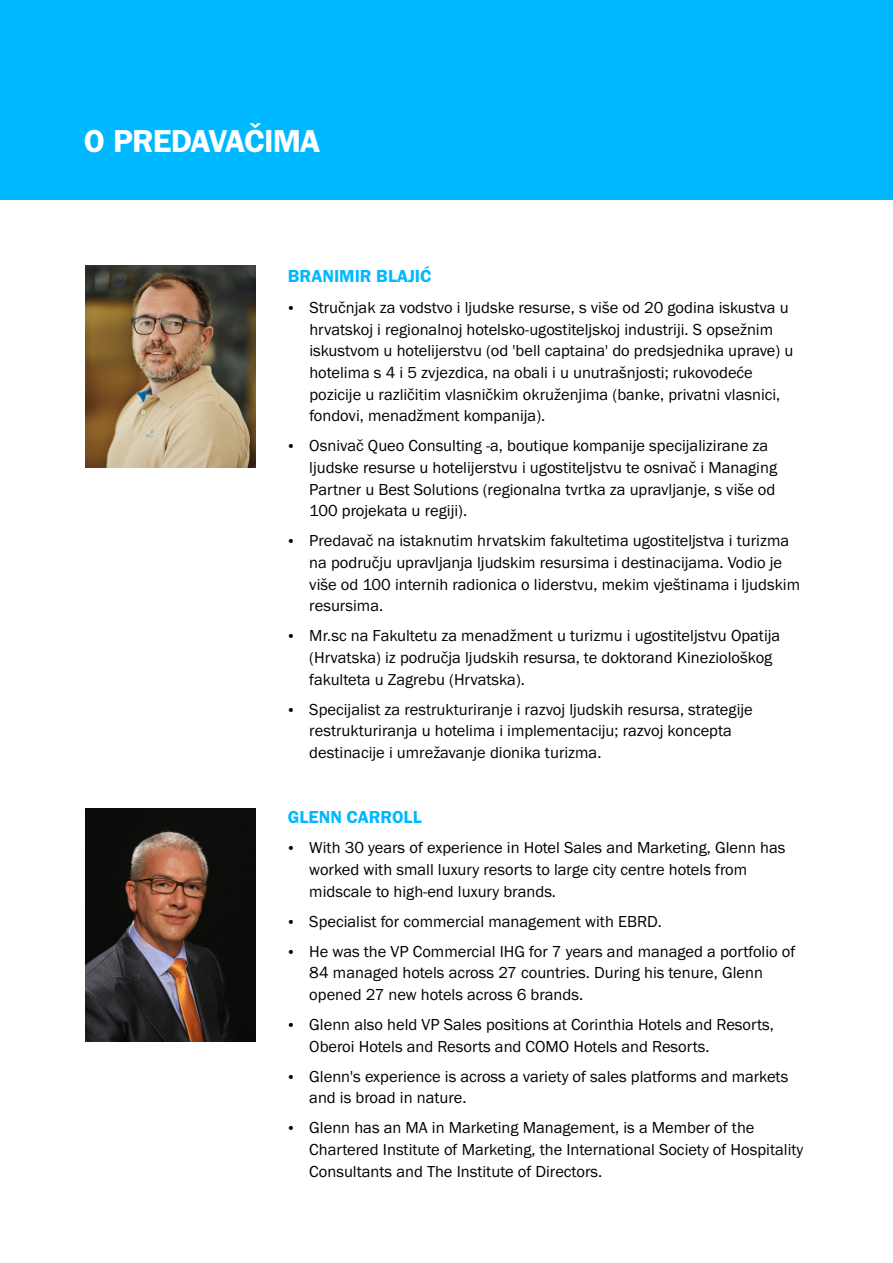
<style>
.page{position:relative;width:893px;height:1263px;background:#fff}
.page>*{position:absolute;margin:0;border:0;box-sizing:border-box;transform-origin:0 0}
.t1{font:600 32.85px "Franklin Gothic";letter-spacing:-.025em;color:#fff}
.t2{font:600 18px "Franklin Gothic";color:#00b8ff}
.t3{font:16.5px/21.8px "Franklin Gothic";color:#000}
</style>
<div class="page">
<div style="left:0;top:0;width:893px;height:200px;background:#00b8ff"></div>
<img style="left:85px;top:265px;width:170px;height:202px">
<img style="left:85px;top:808px;width:171px;height:234px">
<h1 class="t1" style="left:84px;top:129px;width:238px">O PREDAVAČIMA</h1>
<p class="t2" style="left:288px;top:270px;width:145px">BRANIMIR BLAJIĆ</p>
<p class="t3" style="left:309px;top:298px;width:486px">Stručnjak za vodstvo i ljudske resurse, s više od 20 godina iskustva u hrvatskoj i regionalnoj hotelsko-ugostiteljskoj industriji. S opsežnim iskustvom u hotelijerstvu (od 'bell captaina' do predsjednika uprave) u hotelima s 4 i 5 zvjezdica, na obali i u unutrašnjosti; rukovodeće pozicije u različitim vlasničkim okruženjima (banke, privatni vlasnici, fondovi, menadžment kompanija).</p>
<p class="t3" style="left:309px;top:436px;width:469px">Osnivač Queo Consulting -a, boutique kompanije specijalizirane za ljudske resurse u hotelijerstvu i ugostiteljstvu te osnivač i Managing Partner u Best Solutions (regionalna tvrtka za upravljanje, s više od 100 projekata u regiji).</p>
<p class="t3" style="left:309px;top:531px;width:492px">Predavač na istaknutim hrvatskim fakultetima ugostiteljstva i turizma na području upravljanja ljudskim resursima i destinacijama. Vodio je više od 100 internih radionica o liderstvu, mekim vještinama i ljudskim resursima.</p>
<p class="t3" style="left:309px;top:626px;width:472px">Mr.sc na Fakultetu za menadžment u turizmu i ugostiteljstvu Opatija (Hrvatska) iz područja ljudskih resursa, te doktorand Kineziološkog fakulteta u Zagrebu (Hrvatska).</p>
<p class="t3" style="left:309px;top:700px;width:445px">Specijalist za restrukturiranje i razvoj ljudskih resursa, strategije restrukturiranja u hotelima i implementaciju; razvoj koncepta destinacije i umrežavanje dionika turizma.</p>
<p class="t2" style="left:288px;top:810px;width:135px">GLENN CARROLL</p>
<p class="t3" style="left:309px;top:838px;width:478px">With 30 years of experience in Hotel Sales and Marketing, Glenn has worked with small luxury resorts to large city centre hotels from midscale to high-end luxury brands.</p>
<p class="t3" style="left:309px;top:907px;width:488px;line-height:30px">Specialist for commercial management with EBRD.<br>He was the VP Commercial IHG for 7 years and managed a portfolio of</p>
<p class="t3" style="left:309px;top:963px;width:455px">84 managed hotels across 27 countries. During his tenure, Glenn opened 27 new hotels across 6 brands.</p>
<p class="t3" style="left:309px;top:1015px;width:466px">Glenn also held VP Sales positions at Corinthia Hotels and Resorts,<br>Oberoi Hotels and Resorts and COMO Hotels and Resorts.</p>
<p class="t3" style="left:309px;top:1066px;width:481px">Glenn's experience is across a variety of sales platforms and markets and is broad in nature.</p>
<p class="t3" style="left:309px;top:1118px;width:496px">Glenn has an MA in Marketing Management, is a Member of the<br>Chartered Institute of Marketing, the International Society of Hospitality<br>Consultants and The Institute of Directors.</p>
</div>
